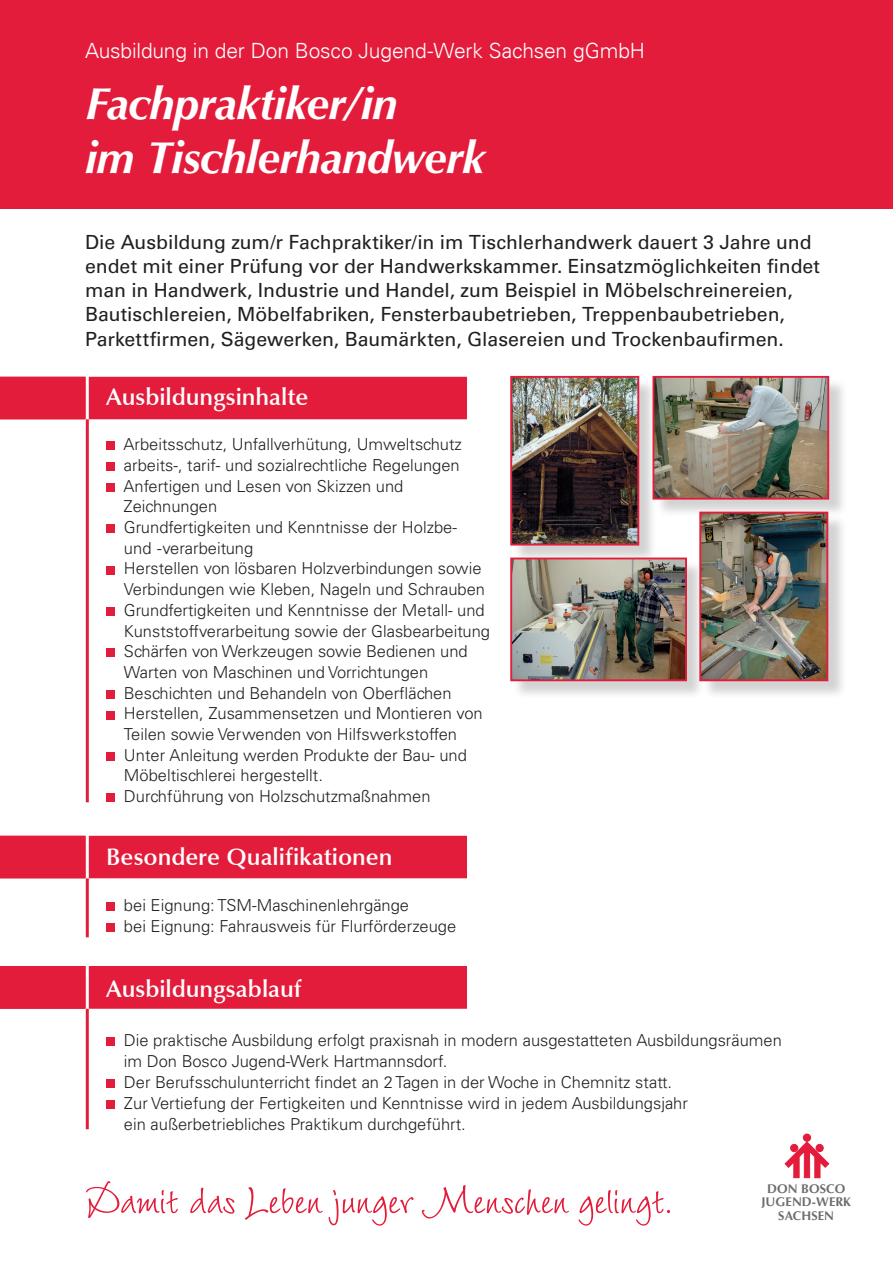
<style>
.page{position:relative;width:893px;height:1263px;background:#fff}
.page>*{position:absolute;margin:0;border:0;box-sizing:border-box;transform-origin:0 0}
.t1{font:55.5px "Wiesbaden Swing LT";letter-spacing:-.01em;color:#e41c3b}
.t2{font:italic 700 45px/54px "Optima";letter-spacing:-.015em;color:#fff}
.t3{font:600 24px "Optima LT";color:#fff}
.t4{font:300 21px "Univers LT";letter-spacing:-.01em;color:#fff}
.t5{font:19.5px/24.3px "Univers";color:#231f20}
.t6{font:300 16.5px/20.7px "Univers";color:#231f20}
.t7{font:700 12.75px/13px "Optima";letter-spacing:.005em;color:#6c6d70;text-align:center}
</style>
<div class="page">
<div style="left:0;top:0;width:893px;height:208px;background:#e41c3b"></div>
<div style="left:512px;top:378px;width:336px;height:322px;background:#231f20;opacity:.2"></div>
<img style="left:655px;top:379px;width:171px;height:118px">
<div style="left:652px;top:376px;width:177px;height:124px;border:2px solid #e41c3b"></div>
<img style="left:513px;top:379px;width:123px;height:163px">
<div style="left:510px;top:376px;width:129px;height:169px;border:2px solid #e41c3b"></div>
<img style="left:513px;top:560px;width:171px;height:118px">
<div style="left:510px;top:557px;width:177px;height:124px;border:2px solid #e41c3b"></div>
<img style="left:702px;top:515px;width:123px;height:163px">
<div style="left:699px;top:512px;width:129px;height:169px;border:2px solid #e41c3b"></div>
<div style="left:0;top:377px;width:466px;height:41px;background:#e41c3b"></div>
<div style="left:0;top:377px;width:467px;height:42px;border:2px solid #e41c3b"></div>
<svg style="left:0;top:377px;width:85px;height:42px"></svg>
<div style="left:106px;top:442px;width:9px;height:8px;background:#e41c3b"></div>
<div style="left:106px;top:462px;width:9px;height:9px;background:#e41c3b"></div>
<div style="left:106px;top:483px;width:9px;height:9px;background:#e41c3b"></div>
<div style="left:106px;top:524px;width:9px;height:9px;background:#e41c3b"></div>
<div style="left:106px;top:566px;width:9px;height:8px;background:#e41c3b"></div>
<div style="left:106px;top:607px;width:9px;height:9px;background:#e41c3b"></div>
<div style="left:106px;top:649px;width:9px;height:8px;background:#e41c3b"></div>
<div style="left:106px;top:690px;width:9px;height:9px;background:#e41c3b"></div>
<div style="left:106px;top:711px;width:9px;height:8px;background:#e41c3b"></div>
<div style="left:106px;top:752px;width:9px;height:9px;background:#e41c3b"></div>
<div style="left:106px;top:794px;width:9px;height:8px;background:#e41c3b"></div>
<div style="left:0;top:836px;width:466px;height:41px;background:#e41c3b"></div>
<div style="left:0;top:836px;width:467px;height:42px;border:2px solid #e41c3b"></div>
<svg style="left:0;top:836px;width:85px;height:42px"></svg>
<div style="left:106px;top:902px;width:9px;height:9px;background:#e41c3b"></div>
<div style="left:106px;top:923px;width:9px;height:9px;background:#e41c3b"></div>
<div style="left:0;top:967px;width:466px;height:41px;background:#e41c3b"></div>
<div style="left:0;top:966px;width:467px;height:43px;border:2px solid #e41c3b"></div>
<svg style="left:0;top:966px;width:85px;height:43px"></svg>
<div style="left:106px;top:1037px;width:9px;height:8px;background:#e41c3b"></div>
<div style="left:106px;top:1079px;width:9px;height:8px;background:#e41c3b"></div>
<div style="left:106px;top:1100px;width:9px;height:8px;background:#e41c3b"></div>
<hr style="left:86px;top:376px;width:3px;height:708px;background:#fff">
<hr style="left:86px;top:419px;width:3px;height:383px;background:#e41c3b">
<hr style="left:86px;top:878px;width:3px;height:59px;background:#e41c3b">
<hr style="left:86px;top:1009px;width:3px;height:120px;background:#e41c3b">
<svg style="left:785px;top:1142px;width:44px;height:36px"></svg>
<div style="left:791px;top:1144px;width:7px;height:7px;background:#e41c3b;border-radius:50%"></div>
<div style="left:790px;top:1144px;width:8px;height:8px;border:1px solid #e41c3b;border-radius:50%"></div>
<div style="left:816px;top:1144px;width:7px;height:7px;background:#e41c3b;border-radius:50%"></div>
<div style="left:816px;top:1144px;width:7px;height:8px;border:1px solid #e41c3b;border-radius:50%"></div>
<div style="left:803px;top:1134px;width:8px;height:7px;background:#e41c3b;border-radius:50%"></div>
<div style="left:803px;top:1134px;width:8px;height:7px;border:1px solid #e41c3b;border-radius:50%"></div>
<p class="t4" style="left:85px;top:38px;width:562px">Ausbildung in der Don Bosco Jugend-Werk Sachsen gGmbH</p>
<h2 class="t2" style="left:85px;top:77px;width:401px">Fachpraktiker/in<br>im Tischlerhandwerk</h2>
<p class="t5" style="left:85px;top:230px;width:737px">Die Ausbildung zum/r Fachpraktiker/in im Tischlerhandwerk dauert 3 Jahre und endet mit einer Prüfung vor der Handwerkskammer. Einsatzmöglichkeiten findet man in Handwerk, Industrie und Handel, zum Beispiel in Möbelschreinereien, Bautischlereien, Möbelfabriken, Fensterbaubetrieben, Treppenbaubetrieben, Parkettfirmen, Sägewerken, Baumärkten, Glasereien und Trockenbaufirmen.</p>
<h3 class="t3" style="left:106px;top:383px;width:203px">Ausbildungsinhalte</h3>
<p class="t6" style="left:124px;top:434px;width:368px">Arbeitsschutz, Unfallverhütung, Umweltschutz arbeits-, tarif- und sozialrechtliche Regelungen Anfertigen und Lesen von Skizzen und Zeichnungen<br>Grundfertigkeiten und Kenntnisse der Holzbe-<br>und -verarbeitung<br>Herstellen von lösbaren Holzverbindungen sowie Verbindungen wie Kleben, Nageln und Schrauben Grundfertigkeiten und Kenntnisse der Metall- und Kunststoffverarbeitung sowie der Glasbearbeitung Schärfen von Werkzeugen sowie Bedienen und Warten von Maschinen und Vorrichtungen Beschichten und Behandeln von Oberflächen Herstellen, Zusammensetzen und Montieren von Teilen sowie Verwenden von Hilfswerkstoffen Unter Anleitung werden Produkte der Bau- und Möbeltischlerei hergestellt.<br>Durchführung von Holzschutzmaßnahmen</p>
<h3 class="t3" style="left:106px;top:842px;width:288px">Besondere Qualifikationen</h3>
<p class="t6" style="left:124px;top:894px;width:334px">bei Eignung: TSM-Maschinenlehrgänge<br>bei Eignung: Fahrausweis für Flurförderzeuge</p>
<h3 class="t3" style="left:106px;top:975px;width:197px">Ausbildungsablauf</h3>
<p class="t6" style="left:124px;top:1029px;width:659px">Die praktische Ausbildung erfolgt praxisnah in modern ausgestatteten Ausbildungsräumen im Don Bosco Jugend-Werk Hartmannsdorf.<br>Der Berufsschulunterricht findet an 2 Tagen in der Woche in Chemnitz statt.<br>Zur Vertiefung der Fertigkeiten und Kenntnisse wird in jedem Ausbildungsjahr<br>ein außerbetriebliches Praktikum durchgeführt.</p>
<h1 class="t1" style="left:84px;top:1169px;width:591px">Damit das Leben junger Menschen gelingt.</h1>
<p class="t7" style="left:761px;top:1183px;width:91px">DON BOSCO<br>JUGEND-WERK<br>SACHSEN</p>
</div>
